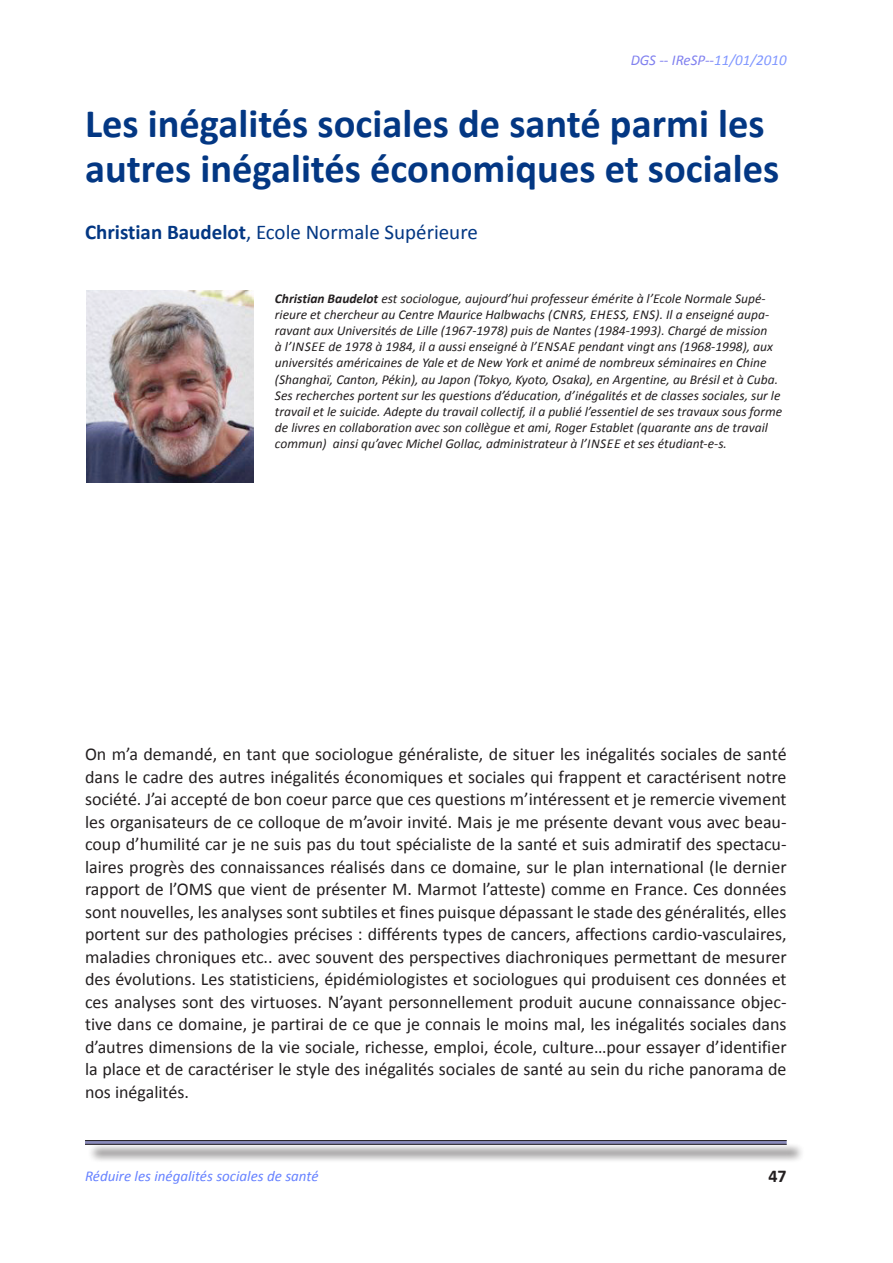
<style>
.page{position:relative;width:893px;height:1263px;background:#fff}
.page>*{position:absolute;margin:0;border:0;box-sizing:border-box;transform-origin:0 0}
.Titre_intervention{font:700 40.5px/45px "Calibri";color:#033783}
.Nom_de_l_intervenant{font:21px "Calibri";color:#033783}
.Texte{font:18px/22.5px "Calibri";color:#231f20;text-align:justify}
.t1{font:700 18px "Calibri";color:#231f20}
.t2{font:italic 15px "Calibri";color:#002fff}
.t3{font:italic 15px "Calibri";color:#0000df}
.Biographie_intervena{font:italic 13.5px/16.2px "Calibri";color:#231f20}
.s1{color:#002fff}
.s2{font-weight:700}
</style>
<div class="page">
<div style="left:87px;top:1142px;width:718px;height:21px;background:#231f20;opacity:.75"></div>
<svg style="left:85px;top:1141px;width:702px;height:3px;background:#8282af"></svg>
<hr style="left:85px;top:1140px;width:702px;height:1px;background:#231f20">
<hr style="left:85px;top:1144px;width:702px;height:1px;background:#231f20">
<img style="left:86px;top:291px;width:167px;height:191px">
<p class="t3" style="left:630px;top:50px;width:158px">DGS -- IReSP--<span class="s1">11/01/2010</span></p>
<p class="Titre_intervention" style="left:85px;top:99px;width:696px">Les inégalités sociales de santé parmi les autres inégalités économiques et sociales</p>
<p class="Nom_de_l_intervenant" style="left:85px;top:219px;width:394px"><span class="s2">Christian Baudelot</span>, Ecole Normale Supérieure</p>
<p class="Biographie_intervena" style="left:275px;top:289px;width:509px"><span class="s2">Christian Baudelot</span> est sociologue, aujourd’hui professeur émérite à l’Ecole Normale Supé&shy;rieure et chercheur au Centre Maurice Halbwachs (CNRS, EHESS, ENS). Il a enseigné aupa&shy;ravant aux Universités de Lille (1967-1978) puis de Nantes (1984-1993). Chargé de mission<br>à l’INSEE de 1978 à 1984, il a aussi enseigné à l’ENSAE pendant vingt ans (1968-1998), aux universités américaines de Yale et de New York et animé de nombreux séminaires en Chine (Shanghaï, Canton, Pékin), au Japon (Tokyo, Kyoto, Osaka), en Argentine, au Brésil et à Cuba.<br>Ses recherches portent sur les questions d’éducation, d’inégalités et de classes sociales, sur le travail et le suicide. Adepte du travail collectif, il a publié l’essentiel de ses travaux sous forme de livres en collaboration avec son collègue et ami, Roger Establet (quarante ans de travail commun) ainsi qu’avec Michel Gollac, administrateur à l’INSEE et ses étudiant-e-s.</p>
<p class="Texte" style="left:85px;top:742px;width:703px">On m’a demandé, en tant que sociologue généraliste, de situer les inégalités sociales de santé dans le cadre des autres inégalités économiques et sociales qui frappent et caractérisent notre société. J’ai accepté de bon coeur parce que ces questions m’intéressent et je remercie vivement les organisateurs de ce colloque de m’avoir invité. Mais je me présente devant vous avec beau&shy;coup d’humilité car je ne suis pas du tout spécialiste de la santé et suis admiratif des spectacu&shy;laires progrès des connaissances réalisés dans ce domaine, sur le plan international (le dernier rapport de l’OMS que vient de présenter M. Marmot l’atteste) comme en France. Ces données sont nouvelles, les analyses sont subtiles et fines puisque dépassant le stade des généralités, elles portent sur des pathologies précises : différents types de cancers, affections cardio-vasculaires, maladies chroniques etc.. avec souvent des perspectives diachroniques permettant de mesurer des évolutions. Les statisticiens, épidémiologistes et sociologues qui produisent ces données et ces analyses sont des virtuoses. N’ayant personnellement produit aucune connaissance objec&shy;tive dans ce domaine, je partirai de ce que je connais le moins mal, les inégalités sociales dans d’autres dimensions de la vie sociale, richesse, emploi, école, culture…pour essayer d’identifier la place et de caractériser le style des inégalités sociales de santé au sein du riche panorama de nos inégalités.</p>
<p class="t2" style="left:85px;top:1167px;width:235px">Réduire les inégalités sociales de santé</p>
<p class="t1" style="left:768px;top:1165px;width:20px">47</p>
</div>
